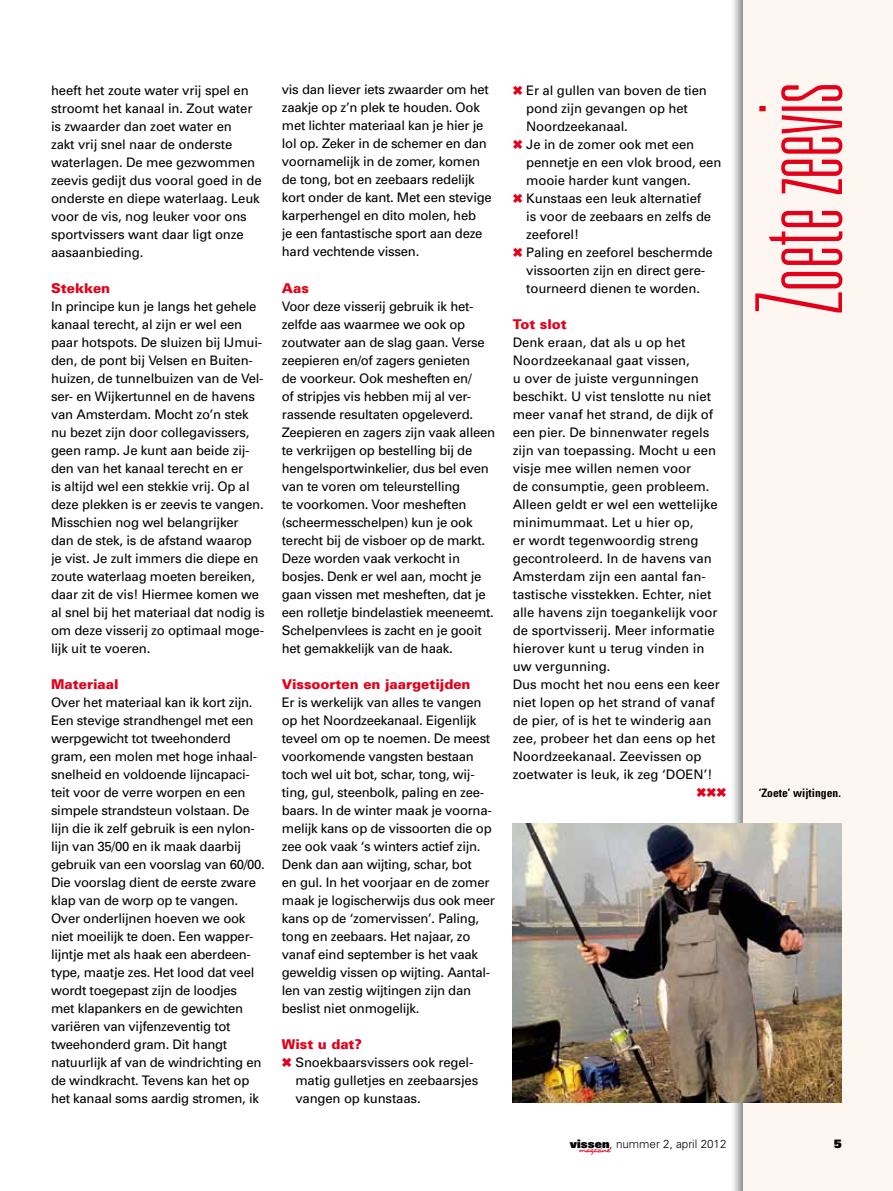
<style>
.page{position:relative;width:893px;height:1191px;background:#fff}
.page>*{position:absolute;margin:0;border:0;box-sizing:border-box;transform-origin:0 0}
.t1{font:100 ultra-condensed 120px "Univers";color:#e2001a}
.t2{font:900 13.5px "Univers";color:#e2001a}
.t3{font:13.2px/18px "Univers";letter-spacing:-.02em;color:#000}
.t4{font:13.2px/18px "Univers";color:#000}
.t5{font:300 11.7px "Univers";color:#000}
.t6{font:700 condensed 11.7px "Univers";color:#000}
.t7{font:900 11.7px "Univers";color:#000}
</style>
<div class="page">
<div style="left:730px;top:0;width:163px;height:1191px;background:#000;opacity:.5"></div>
<div style="left:743px;top:0;width:150px;height:1191px;background:#fef6f1"></div>
<img style="left:513px;top:824px;width:329px;height:279px">
<p class="t3" style="left:51px;top:81px;width:212px">heeft het zoute water vrij spel en stroomt het kanaal in. Zout water is zwaarder dan zoet water en<br>zakt vrij snel naar de onderste waterlagen. De mee gezwommen zeevis gedijt dus vooral goed in de onderste en diepe waterlaag. Leuk voor de vis, nog leuker voor ons sportvissers want daar ligt onze aasaanbieding.</p>
<p class="t2" style="left:51px;top:279px;width:61px">Stekken</p>
<p class="t3" style="left:51px;top:297px;width:215px">In principe kun je langs het gehele kanaal terecht, al zijn er wel een paar hotspots. De sluizen bij IJmui&shy;den, de pont bij Velsen en Buiten&shy;huizen, de tunnelbuizen van de Vel&shy;ser- en Wijkertunnel en de havens van Amsterdam. Mocht zo’n stek nu bezet zijn door collegavissers, geen ramp. Je kunt aan beide zij&shy;den van het kanaal terecht en er<br>is altijd wel een stekkie vrij. Op al deze plekken is er zeevis te vangen.<br>Misschien nog wel belangrijker dan de stek, is de afstand waarop je vist. Je zult immers die diepe en zoute waterlaag moeten bereiken, daar zit de vis! Hiermee komen we al snel bij het materiaal dat nodig is om deze visserij zo optimaal moge&shy;lijk uit te voeren.</p>
<p class="t2" style="left:51px;top:675px;width:69px">Materiaal</p>
<p class="t3" style="left:51px;top:693px;width:215px">Over het materiaal kan ik kort zijn.<br>Een stevige strandhengel met een werpgewicht tot tweehonderd gram, een molen met hoge inhaal&shy;snelheid en voldoende lijncapaci&shy;teit voor de verre worpen en een simpele strandsteun volstaan. De lijn die ik zelf gebruik is een nylon&shy;lijn van 35/00 en ik maak daarbij gebruik van een voorslag van 60/00.<br>Die voorslag dient de eerste zware klap van de worp op te vangen.<br>Over onderlijnen hoeven we ook niet moeilijk te doen. Een wapper&shy;lijntje met als haak een aberdeen&shy;type, maatje zes. Het lood dat veel wordt toegepast zijn de loodjes<br>met klapankers en de gewichten variëren van vijfenzeventig tot tweehonderd gram. Dit hangt natuurlijk af van de windrichting en de windkracht. Tevens kan het op het kanaal soms aardig stromen, ik</p>
<p class="t3" style="left:282px;top:81px;width:211px">vis dan liever iets zwaarder om het zaakje op z’n plek te houden. Ook met lichter materiaal kan je hier je lol op. Zeker in de schemer en dan voornamelijk in de zomer, komen de tong, bot en zeebaars redelijk kort onder de kant. Met een stevige karperhengel en dito molen, heb<br>je een fantastische sport aan deze hard vechtende vissen.</p>
<p class="t2" style="left:282px;top:279px;width:28px">Aas</p>
<p class="t3" style="left:282px;top:297px;width:215px">Voor deze visserij gebruik ik het&shy;zelfde aas waarmee we ook op zoutwater aan de slag gaan. Verse zeepieren en/of zagers genieten<br>de voorkeur. Ook mesheften en/<br>of stripjes vis hebben mij al ver&shy;rassende resultaten opgeleverd.<br>Zeepieren en zagers zijn vaak alleen te verkrijgen op bestelling bij de hengelsportwinkelier, dus bel even van te voren om teleurstelling<br>te voorkomen. Voor mesheften (scheermesschelpen) kun je ook terecht bij de visboer op de markt.<br>Deze worden vaak verkocht in bosjes. Denk er wel aan, mocht je gaan vissen met mesheften, dat je een rolletje bindelastiek meeneemt.<br>Schelpenvlees is zacht en je gooit het gemakkelijk van de haak.</p>
<p class="t2" style="left:282px;top:675px;width:190px">Vissoorten en jaargetijden</p>
<p class="t3" style="left:282px;top:693px;width:215px">Er is werkelijk van alles te vangen op het Noordzeekanaal. Eigenlijk teveel om op te noemen. De meest voorkomende vangsten bestaan toch wel uit bot, schar, tong, wij&shy;ting, gul, steenbolk, paling en zee&shy;baars. In de winter maak je voorna&shy;melijk kans op de vissoorten die op zee ook vaak ‘s winters actief zijn.<br>Denk dan aan wijting, schar, bot<br>en gul. In het voorjaar en de zomer maak je logischerwijs dus ook meer kans op de ‘zomervissen’. Paling, tong en zeebaars. Het najaar, zo vanaf eind september is het vaak geweldig vissen op wijting. Aantal&shy;len van zestig wijtingen zijn dan beslist niet onmogelijk.</p>
<p class="t2" style="left:282px;top:1035px;width:82px">Wist u dat?</p>
<p class="t3" style="left:295px;top:1053px;width:184px">Snoekbaarsvissers ook regel&shy;matig gulletjes en zeebaarsjes vangen op kunstaas.</p>
<p class="t3" style="left:526px;top:81px;width:197px">Er al gullen van boven de tien pond zijn gevangen op het<br>Noordzeekanaal.<br>Je in de zomer ook met een pennetje en een vlok brood, een mooie harder kunt vangen.<br>Kunstaas een leuk alternatief<br>is voor de zeebaars en zelfs de zeeforel!<br>Paling en zeeforel beschermde vissoorten zijn en direct gere&shy;tourneerd dienen te worden.</p>
<p class="t2" style="left:513px;top:315px;width:56px">Tot slot</p>
<p class="t4" style="left:513px;top:333px;width:209px">Denk eraan, dat als u op het<br>Noordzeekanaal gaat vissen,<br>u over de juiste vergunningen beschikt. U vist tenslotte nu niet meer vanaf het strand, de dijk of een pier. De binnenwater regels zijn van toepassing. Mocht u een visje mee willen nemen voor<br>de consumptie, geen probleem.<br>Alleen geldt er wel een wettelijke minimummaat. Let u hier op,<br>er wordt tegenwoordig streng gecontroleerd. In de havens van<br>Amsterdam zijn een aantal fan&shy;tastische visstekken. Echter, niet alle havens zijn toegankelijk voor de sportvisserij. Meer informatie hierover kunt u terug vinden in uw vergunning.<br>Dus mocht het nou eens een keer niet lopen op het strand of vanaf de pier, of is het te winderig aan zee, probeer het dan eens op het<br>Noordzeekanaal. Zeevissen op zoetwater is leuk, ik zeg ‘DOEN’!</p>
<h1 class="t1" style="left:738px;top:312px;width:231px;rotate:-90deg">Zoete zeevis</h1>
<p class="t6" style="left:759px;top:785px;width:84px">‘Zoete’ wijtingen.</p>
<p class="t5" style="left:579px;top:1137px;width:149px"><sub>magazine</sub>, nummer 2, april 2012</p>
<p class="t7" style="left:834px;top:1136px;width:10px">5</p>
<p class="t7" style="left:570px;top:1136px;width:41px">vissen</p>
</div>
